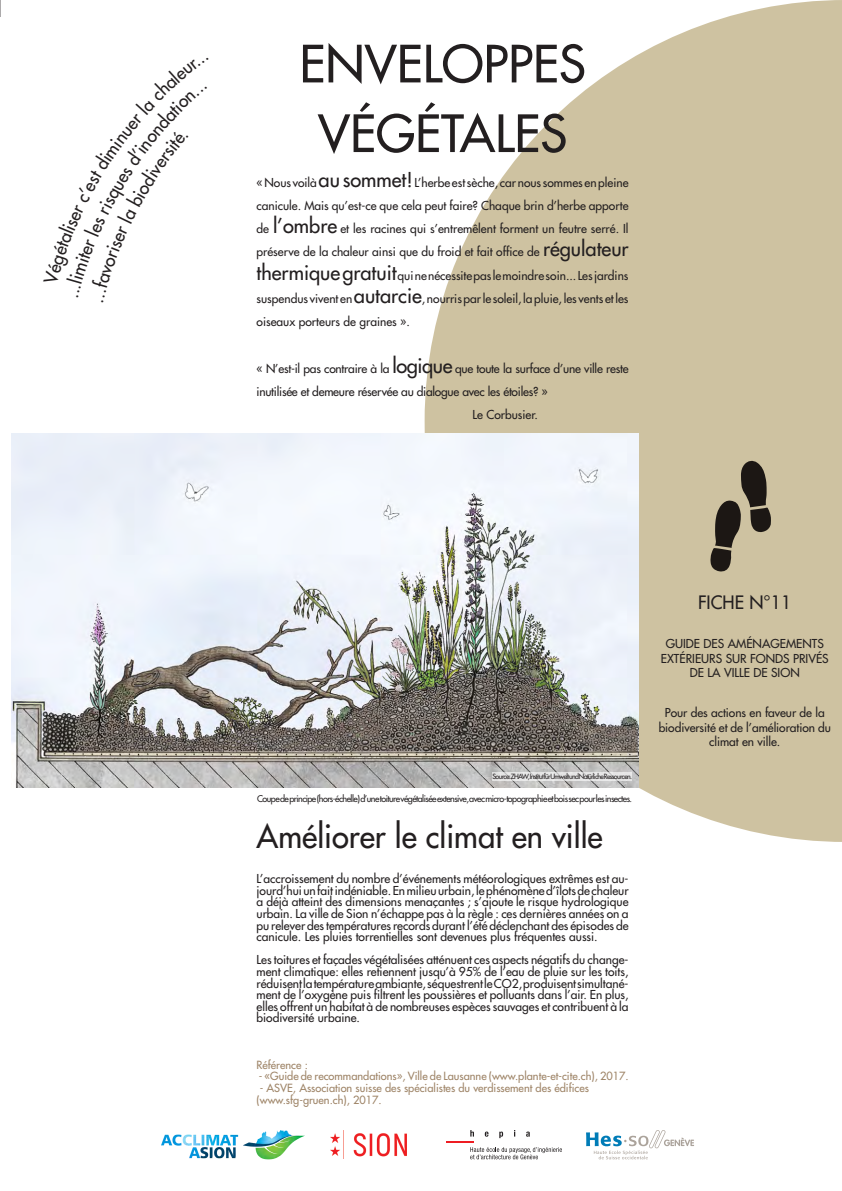
<style>
.page{position:relative;width:842px;height:1191px;background:#fff}
.page>*{position:absolute;margin:0;border:0;box-sizing:border-box;transform-origin:0 0}
.TITRE_GENERAL{font:50px "Futura";color:#231f20}
.Sous-Titre{font:32px "Futura";color:#231f20}
.t1{font:18px "Futura";color:#231f20}
.t2{font:12px/11.6px "Futura";color:#231f20;text-align:justify}
.t3{font:12px "Futura";letter-spacing:-.02em;color:#231f20}
.t4{font:11px "Futura";color:#9e8467}
.Paragraphe{font:9px "Futura";letter-spacing:-.06em;color:#231f20}
.Paragraphe-2{font:7px "Futura";letter-spacing:-.09em;color:#231f20}
.s1{font-size:20px}
</style>
<div class="page">
<img style="left:330px;top:1130px;width:77px;height:28px">
<svg style="left:447px;top:1130px;width:115px;height:29px"></svg>
<svg style="left:586px;top:1130px;width:108px;height:29px"></svg>
<img style="left:161px;top:1130px;width:143px;height:29px">
<svg style="left:257px;top:0;width:585px;height:842px;fill:#cec2a1"></svg>
<img style="left:11px;top:433px;width:627px;height:354px">
<svg style="left:0;top:0;width:1px;height:17px"></svg>
<div style="left:257px;top:792px;width:375px;height:12px;background:#fff"></div>
<svg style="left:492px;top:772px;width:140px;height:9px"></svg>
<svg style="left:680px;top:451px;width:130px;height:130px;background:#b1a68a"></svg>
<p class="TITRE_GENERAL" style="left:299px;top:33px;width:288px">ENVELOPPES</p>
<p class="TITRE_GENERAL" style="left:318px;top:102px;width:251px">VÉGÉTALES</p>
<p class="t2" style="left:257px;top:171px;width:374px;line-height:23.2px">« Nous voilà <span class="s1">au sommet!</span> L’herbe est sèche, car nous sommes en pleine canicule. Mais qu’est-ce que cela peut faire? Chaque brin d’herbe apporte de <span class="s1">l’ombre</span> et les racines qui s’entremêlent forment un feutre serré. Il préserve de la chaleur ainsi que du froid et fait office de <span class="s1">régulateur thermique gratuit</span>qui ne nécessite pas le moindre soin... Les jardins suspendus vivent en <span class="s1">autarcie</span>, nourris par le soleil, la pluie, les vents et les oiseaux porteurs de graines ».</p>
<p class="t3" style="left:257px;top:360px;width:373px">« N’est-il pas contraire à la <span class="s1">logique</span> que toute la surface d’une ville reste</p>
<p class="t3" style="left:257px;top:384px;width:293px">inutilisée et demeure réservée au dialogue avec les étoiles? »</p>
<p class="t2" style="left:473px;top:409px;width:67px">Le Corbusier.</p>
<p class="Paragraphe-2" style="left:492px;top:771px;width:141px">Source: ZHAW, Institutfür Umweltund Natürliche Ressourcen.</p>
<p class="Paragraphe" style="left:257px;top:793px;width:377px">Coupe de principe (hors-échelle) d’une toiture végétalisée extensive, avec micro-topographie et bois sec pour les insectes.</p>
<p class="Sous-Titre" style="left:257px;top:816px;width:348px">Améliorer le climat en ville</p>
<p class="t2" style="left:257px;top:873px;width:374px">L’accroissement du nombre d’événements météorologiques extrêmes est au&shy;jourd’hui un fait indéniable. En milieu urbain, le phénomène d’îlots de chaleur a déjà atteint des dimensions menaçantes ; s’ajoute le risque hydrologique urbain. La ville de Sion n’échappe pas à la règle : ces dernières années on a pu relever des températures records durant l’été déclenchant des épisodes de canicule. Les pluies torrentielles sont devenues plus fréquentes aussi.</p>
<p class="t2" style="left:257px;top:954px;width:374px">Les toitures et façades végétalisées atténuent ces aspects négatifs du change&shy;ment climatique: elles retiennent jusqu’à 95% de l’eau de pluie sur les toits, réduisent la température ambiante, séquestrent le CO2, produisent simultané&shy;ment de l’oxygène puis filtrent les poussières et polluants dans l’air. En plus, elles offrent un habitat à de nombreuses espèces sauvages et contribuent à la biodiversité urbaine.</p>
<p class="t4" style="left:257px;top:1057px;width:53px">Référence :</p>
<p class="t4" style="left:259px;top:1069px;width:371px">- «Guide de recommandations», Ville de Lausanne (www.plante-et-cite.ch), 2017.</p>
<p class="t4" style="left:260px;top:1081px;width:331px">- ASVE, Association suisse des spécialistes du verdissement des édifices</p>
<p class="t4" style="left:257px;top:1092px;width:127px">(www.sfg-gruen.ch), 2017.</p>
<p class="t1" style="left:698px;top:590px;width:95px">FICHE N°11</p>
<p class="t2" style="left:661px;top:637px;width:169px;line-height:14.4px;text-align:center">GUIDE DES AMÉNAGEMENTS<br>EXTÉRIEURS SUR FONDS PRIVÉS<br>DE LA VILLE DE SION</p>
<p class="t2" style="left:659px;top:705px;width:174px;line-height:14.4px;text-align:center">Pour des actions en faveur de la biodiversité et de l’amélioration du climat en ville.</p>
</div>
